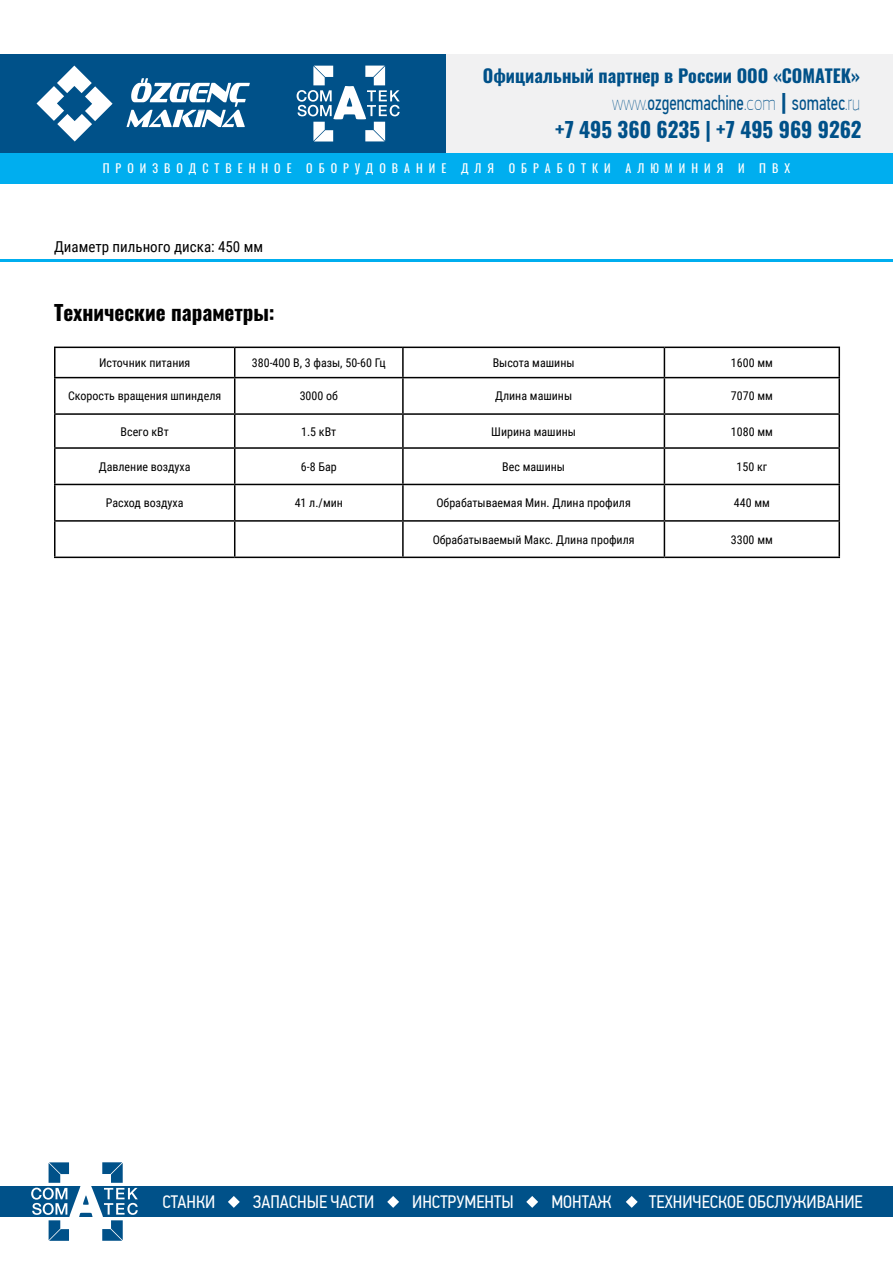
<style>
.page{position:relative;width:893px;height:1263px;background:#fff}
.page>*{position:absolute;margin:0;border:0;box-sizing:border-box;transform-origin:0 0}
.t1{font:21px "PF Din Text Cond Pro";color:#005189;scale:.84 1}
.t2{font:700 21px "Oswald";color:#005189}
.t3{font:700 21px "Oswald";color:#000}
.t4{font:18px "PF Din Text Cond Pro";color:#fff}
.t5{font:700 18px "Oswald";color:#005189}
.t6{font:15px "Roboto Condensed";color:#000}
.t7{font:12px "Roboto Condensed";color:#000}
.t8{font:12px "Oswald";letter-spacing:.5em;color:#fff}
.s1{font-family:"PF Agora Sans Pro X Thin"}
.s2{font-family:"Oswald";font-weight:700}
</style>
<div class="page">
<div style="left:0;top:1186px;width:893px;height:31px;background:#005189"></div>
<div style="left:0;top:54px;width:446px;height:99px;background:#005189"></div>
<div style="left:446px;top:54px;width:447px;height:99px;background:#f1f1f2"></div>
<svg style="left:37px;top:66px;width:76px;height:75px"></svg>
<svg style="left:127px;top:78px;width:123px;height:49px"></svg>
<svg style="left:297px;top:66px;width:103px;height:75px"></svg>
<svg style="left:228px;top:1196px;width:12px;height:12px"></svg>
<svg style="left:387px;top:1196px;width:12px;height:12px"></svg>
<svg style="left:526px;top:1196px;width:12px;height:12px"></svg>
<svg style="left:626px;top:1196px;width:12px;height:12px"></svg>
<svg style="left:31px;top:1162px;width:107px;height:79px"></svg>
<div style="left:0;top:153px;width:893px;height:30px;background:#00aeef"></div>
<hr style="left:0;top:259px;width:893px;height:3px;background:#00aeef">
<hr style="left:54px;top:347px;width:181px;height:1px;background:#000">
<hr style="left:54px;top:348px;width:2px;height:29px;background:#000">
<hr style="left:235px;top:347px;width:168px;height:1px;background:#000">
<svg style="left:234px;top:348px;width:1px;height:29px"></svg>
<hr style="left:403px;top:347px;width:261px;height:1px;background:#000">
<hr style="left:402px;top:348px;width:2px;height:29px;background:#000">
<hr style="left:664px;top:347px;width:176px;height:1px;background:#000">
<svg style="left:664px;top:348px;width:1px;height:29px"></svg>
<hr style="left:838px;top:348px;width:2px;height:29px;background:#000">
<hr style="left:54px;top:377px;width:181px;height:1px;background:#000">
<hr style="left:54px;top:378px;width:2px;height:35px;background:#000">
<hr style="left:235px;top:377px;width:168px;height:1px;background:#000">
<hr style="left:234px;top:378px;width:1px;height:35px;background:#000">
<hr style="left:403px;top:377px;width:261px;height:1px;background:#000">
<hr style="left:402px;top:378px;width:2px;height:35px;background:#000">
<hr style="left:664px;top:377px;width:176px;height:1px;background:#000">
<hr style="left:664px;top:378px;width:1px;height:35px;background:#000">
<hr style="left:838px;top:378px;width:2px;height:35px;background:#000">
<hr style="left:54px;top:413px;width:181px;height:2px;background:#000">
<hr style="left:54px;top:415px;width:2px;height:32px;background:#000">
<hr style="left:235px;top:413px;width:168px;height:2px;background:#000">
<hr style="left:234px;top:415px;width:1px;height:32px;background:#000">
<hr style="left:403px;top:413px;width:261px;height:2px;background:#000">
<hr style="left:402px;top:415px;width:2px;height:32px;background:#000">
<hr style="left:664px;top:413px;width:176px;height:2px;background:#000">
<hr style="left:664px;top:415px;width:1px;height:32px;background:#000">
<hr style="left:838px;top:415px;width:2px;height:32px;background:#000">
<hr style="left:54px;top:447px;width:181px;height:2px;background:#000">
<hr style="left:54px;top:449px;width:2px;height:35px;background:#000">
<hr style="left:235px;top:447px;width:168px;height:2px;background:#000">
<hr style="left:234px;top:449px;width:1px;height:35px;background:#000">
<hr style="left:403px;top:447px;width:261px;height:2px;background:#000">
<hr style="left:402px;top:449px;width:2px;height:35px;background:#000">
<hr style="left:664px;top:447px;width:176px;height:2px;background:#000">
<hr style="left:664px;top:449px;width:1px;height:35px;background:#000">
<hr style="left:838px;top:449px;width:2px;height:35px;background:#000">
<hr style="left:54px;top:484px;width:181px;height:1px;background:#000">
<hr style="left:54px;top:485px;width:2px;height:35px;background:#000">
<hr style="left:235px;top:484px;width:168px;height:1px;background:#000">
<hr style="left:234px;top:485px;width:1px;height:35px;background:#000">
<hr style="left:403px;top:484px;width:261px;height:1px;background:#000">
<hr style="left:402px;top:485px;width:2px;height:35px;background:#000">
<hr style="left:664px;top:484px;width:176px;height:1px;background:#000">
<hr style="left:664px;top:485px;width:1px;height:35px;background:#000">
<hr style="left:838px;top:485px;width:2px;height:35px;background:#000">
<hr style="left:54px;top:520px;width:181px;height:2px;background:#000">
<hr style="left:54px;top:522px;width:2px;height:35px;background:#000">
<hr style="left:235px;top:520px;width:168px;height:2px;background:#000">
<hr style="left:234px;top:522px;width:1px;height:35px;background:#000">
<hr style="left:403px;top:520px;width:261px;height:2px;background:#000">
<hr style="left:402px;top:522px;width:2px;height:35px;background:#000">
<hr style="left:664px;top:520px;width:176px;height:2px;background:#000">
<hr style="left:664px;top:522px;width:1px;height:35px;background:#000">
<hr style="left:838px;top:522px;width:2px;height:35px;background:#000">
<hr style="left:54px;top:557px;width:181px;height:1px;background:#000">
<hr style="left:235px;top:557px;width:168px;height:1px;background:#000">
<hr style="left:403px;top:557px;width:261px;height:1px;background:#000">
<hr style="left:664px;top:557px;width:176px;height:1px;background:#000">
<h2 class="t5" style="left:483px;top:59px;width:379px">Официальный партнер в России ООО «СОМАТЕК»</h2>
<h1 class="t1" style="left:612px;top:90px;width:297px"><span class="s1">www.</span>ozgencmachine<span class="s1">.com</span> <span class="s2">|</span> somatec<span class="s1">.ru</span></h1>
<h1 class="t2" style="left:555px;top:111px;width:308px">+7 495 360 6235 | +7 495 969 9262</h1>
<p class="t8" style="left:103px;top:157px;width:689px">ПРОИЗВОДСТВЕННОЕ ОБОРУДОВАНИЕ ДЛЯ ОБРАБОТКИ АЛЮМИНИЯ И ПВХ</p>
<p class="t6" style="left:54px;top:236px;width:211px">Диаметр пильного диска: 450 мм</p>
<h1 class="t3" style="left:54px;top:293px;width:222px">Технические параметры:</h1>
<p class="t7" style="left:99px;top:354px;width:93px">Источник питания</p>
<p class="t7" style="left:252px;top:354px;width:135px">380-400 В, 3 фазы, 50-60 Гц</p>
<p class="t7" style="left:493px;top:354px;width:83px">Высота машины</p>
<p class="t7" style="left:731px;top:354px;width:43px">1600 мм</p>
<p class="t7" style="left:68px;top:388px;width:155px">Скорость вращения шпинделя</p>
<p class="t7" style="left:300px;top:388px;width:40px">3000 об</p>
<p class="t7" style="left:495px;top:388px;width:79px">Длина машины</p>
<p class="t7" style="left:731px;top:388px;width:43px">7070 мм</p>
<p class="t7" style="left:121px;top:423px;width:50px">Всего кВт</p>
<p class="t7" style="left:301px;top:423px;width:37px">1.5 кВт</p>
<p class="t7" style="left:491px;top:423px;width:86px">Ширина машины</p>
<p class="t7" style="left:731px;top:423px;width:43px">1080 мм</p>
<p class="t7" style="left:99px;top:458px;width:93px">Давление воздуха</p>
<p class="t7" style="left:301px;top:458px;width:37px">6-8 Бар</p>
<p class="t7" style="left:502px;top:458px;width:64px">Вес машины</p>
<p class="t7" style="left:736px;top:458px;width:32px">150 кг</p>
<p class="t7" style="left:106px;top:494px;width:79px">Расход воздуха</p>
<p class="t7" style="left:295px;top:494px;width:50px">41 л./мин</p>
<p class="t7" style="left:436px;top:494px;width:196px">Обрабатываемая Мин. Длина профиля</p>
<p class="t7" style="left:734px;top:494px;width:38px">440 мм</p>
<p class="t7" style="left:433px;top:531px;width:203px">Обрабатываемый Макс. Длина профиля</p>
<p class="t7" style="left:731px;top:531px;width:43px">3300 мм</p>
<h2 class="t4" style="left:162px;top:1191px;width:54px">СТАНКИ</h2>
<h2 class="t4" style="left:253px;top:1191px;width:123px">ЗАПАСНЫЕ ЧАСТИ</h2>
<h2 class="t4" style="left:412px;top:1191px;width:103px">ИНСТРУМЕНТЫ</h2>
<h2 class="t4" style="left:551px;top:1191px;width:62px">МОНТАЖ</h2>
<h2 class="t4" style="left:649px;top:1191px;width:215px">ТЕХНИЧЕСКОЕ ОБСЛУЖИВАНИЕ</h2>
</div>
